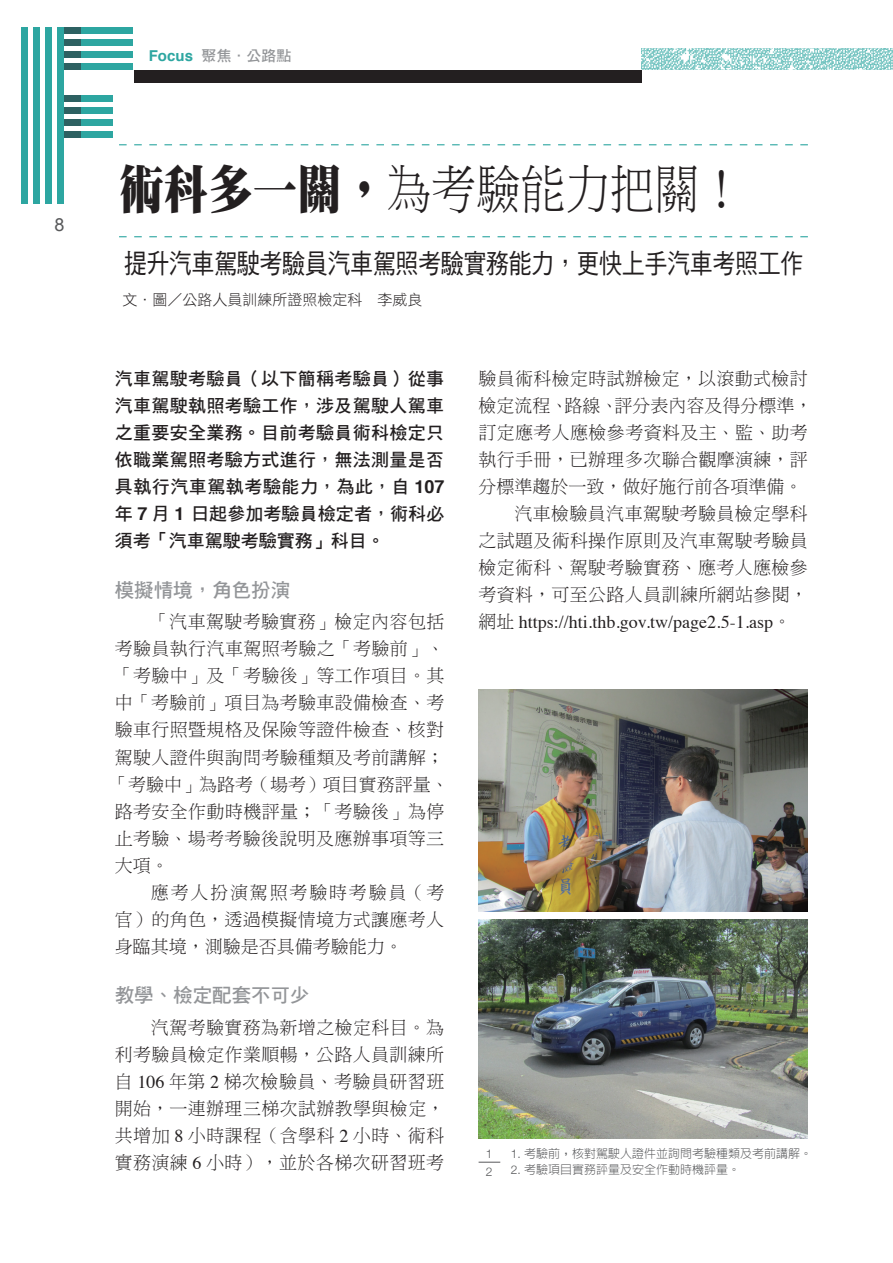
<style>
.page{position:relative;width:893px;height:1263px;background:#fff}
.page>*{position:absolute;margin:0;border:0;box-sizing:border-box;transform-origin:0 0}
.t1{font:52.5px "DF Ming Std W3";color:#231f20;scale:.85 1}
.t2{font:27px "DF Hei Std W5";letter-spacing:-.025em;color:#231f20;scale:.86 1}
.t3{font:19.5px "DF Hei Std W7";color:#939598}
.t4{font:18px/27px "DF Ming Std W3";letter-spacing:.02em;color:#231f20;text-align:justify}
.t5{font:18px/27px "DF Hei Std W7";letter-spacing:.01em;color:#231f20;text-align:justify}
.t6{font:18px "Times";color:#231f20}
.t7{font:18px "DF Ming Std W3";color:#231f20}
.t8{font:18px "Arial";color:#57585a}
.t9{font:15px "DF Hei Std W3";color:#231f20}
.t10{font:15px "DF Hei Std W7";color:#939598}
.t11{font:300 12px "AR Hei B5";color:#57585a}
.t12{font:300 12px/18px "Helvetica Neue";color:#57585a}
.s1{font-family:"Helvetica";font-weight:700;color:#2da6a1}
.s2{font-family:"DF Ming Std W12"}
.s3{font-family:"Helvetica";font-weight:700}
.s4{font-family:"Times"}
.s5{font-family:"DF Ming Std W3"}
.s6{font-family:"Helvetica Neue"}
</style>
<div class="page">
<svg style="left:119px;top:144px;width:689px;height:1px"></svg>
<svg style="left:119px;top:236px;width:689px;height:1px"></svg>
<img style="left:478px;top:690px;width:330px;height:221px">
<img style="left:478px;top:920px;width:330px;height:219px">
<svg style="left:479px;top:1162px;width:21px;height:1px"></svg>
<div style="left:64px;top:28px;width:69px;height:6px;background:#2da6a1"></div>
<div style="left:64px;top:40px;width:69px;height:6px;background:#2da6a1"></div>
<div style="left:64px;top:52px;width:69px;height:6px;background:#2da6a1"></div>
<div style="left:64px;top:64px;width:69px;height:6px;background:#2da6a1"></div>
<div style="left:64px;top:95px;width:49px;height:7px;background:#2da6a1"></div>
<div style="left:64px;top:107px;width:49px;height:7px;background:#2da6a1"></div>
<div style="left:64px;top:119px;width:49px;height:7px;background:#2da6a1"></div>
<div style="left:64px;top:131px;width:49px;height:7px;background:#2da6a1"></div>
<div style="left:21px;top:28px;width:7px;height:176px;background:#2da6a1"></div>
<div style="left:33px;top:28px;width:7px;height:176px;background:#2da6a1"></div>
<div style="left:45px;top:28px;width:7px;height:176px;background:#2da6a1"></div>
<div style="left:57px;top:28px;width:7px;height:176px;background:#2da6a1"></div>
<div style="left:64px;top:28px;width:17px;height:6px;background:#2d6162"></div>
<div style="left:64px;top:40px;width:17px;height:6px;background:#2d6162"></div>
<div style="left:64px;top:52px;width:17px;height:6px;background:#2d6162"></div>
<div style="left:64px;top:64px;width:17px;height:6px;background:#2d6162"></div>
<div style="left:64px;top:95px;width:17px;height:7px;background:#2d6162"></div>
<div style="left:64px;top:107px;width:17px;height:7px;background:#2d6162"></div>
<div style="left:64px;top:119px;width:17px;height:7px;background:#2d6162"></div>
<div style="left:64px;top:131px;width:17px;height:7px;background:#2d6162"></div>
<div style="left:134px;top:70px;width:508px;height:13px;background:#231f20"></div>
<img style="left:642px;top:49px;width:251px;height:21px">
<p class="t8" style="left:54px;top:213px;width:12px">8</p>
<p class="t10" style="left:149px;top:47px;width:144px"><span class="s1">Focus</span> 聚焦．公路點</p>
<h1 class="t1" style="left:119px;top:161px;width:737px"><span class="s2">術科多一關，</span>為考驗能力把關！</h1>
<h2 class="t2" style="left:124px;top:249px;width:792px">提升汽車駕駛考驗員汽車駕照考驗實務能力，更快上手汽車考照工作</h2>
<p class="t9" style="left:123px;top:291px;width:301px">文．圖／公路人員訓練所證照檢定科　李威良</p>
<p class="t5" style="left:115px;top:365px;width:331px">汽車駕駛考驗員（以下簡稱考驗員）從事汽車駕駛執照考驗工作，涉及駕駛人駕車之重要安全業務。目前考驗員術科檢定只依職業駕照考驗方式進行，無法測量是否具執行汽車駕執考驗能力，為此，自 <span class="s3">107</span>年 <span class="s3">7</span> 月 <span class="s3">1</span> 日起參加考驗員檢定者，術科必須考「汽車駕駛考驗實務」科目。</p>
<p class="t3" style="left:115px;top:579px;width:177px">模擬情境，角色扮演</p>
<p class="t4" style="left:110px;top:608px;width:340px;text-align:left;text-indent:41px">「汽車駕駛考驗實務」檢定內容包括考驗員執行汽車駕照考驗之「考驗前」、「考驗中」及「考驗後」等工作項目。其中「考驗前」項目為考驗車設備檢查、考驗車行照暨規格及保險等證件檢查、核對駕駛人證件與詢問考驗種類及考前講解；「考驗中」為路考（場考）項目實務評量、路考安全作動時機評量；「考驗後」為停止考驗、場考考驗後說明及應辦事項等三大項。</p>
<p class="t4" style="left:115px;top:878px;width:331px;text-indent:36px">應考人扮演駕照考驗時考驗員（考官）的角色，透過模擬情境方式讓應考人身臨其境，測驗是否具備考驗能力。</p>
<p class="t3" style="left:115px;top:984px;width:196px">教學、檢定配套不可少</p>
<p class="t4" style="left:115px;top:1013px;width:331px;text-indent:36px">汽駕考驗實務為新增之檢定科目。為利考驗員檢定作業順暢，公路人員訓練所自 <span class="s4">106</span> 年第 <span class="s4">2</span> 梯次檢驗員、考驗員研習班開始，一連辦理三梯次試辦教學與檢定，共增加 <span class="s4">8</span> 小時課程（含學科 <span class="s4">2</span> 小時、術科實務演練 <span class="s4">6</span> 小時），並於各梯次研習班考</p>
<p class="t4" style="left:478px;top:365px;width:331px">驗員術科檢定時試辦檢定，以滾動式檢討</p>
<p class="t7" style="left:478px;top:396px;width:336px">檢定流程、路線、評分表內容及得分標準，</p>
<p class="t4" style="left:478px;top:419px;width:331px">訂定應考人應檢參考資料及主、監、助考</p>
<p class="t4" style="left:478px;top:446px;width:331px">執行手冊，已辦理多次聯合觀摩演練，評</p>
<p class="t7" style="left:478px;top:477px;width:325px">分標準趨於一致，做好施行前各項準備。</p>
<p class="t4" style="left:514px;top:500px;width:295px">汽車檢驗員汽車駕駛考驗員檢定學科</p>
<p class="t4" style="left:478px;top:527px;width:331px">之試題及術科操作原則及汽車駕駛考驗員</p>
<p class="t4" style="left:478px;top:554px;width:331px">檢定術科、駕駛考驗實務、應考人應檢參</p>
<p class="t4" style="left:478px;top:581px;width:331px">考資料，可至公路人員訓練所網站參閱，</p>
<p class="t6" style="left:478px;top:606px;width:314px"><span class="s5">網址</span> https://hti.thb.gov.tw/page2.5-1.asp<span class="s5">。</span></p>
<p class="t12" style="left:486px;top:1144px;width:8px">1<br>2</p>
<p class="t11" style="left:511px;top:1147px;width:303px"><span class="s6">1.</span> 考驗前，核對駕駛人證件並詢問考驗種類及考前講解。</p>
<p class="t11" style="left:511px;top:1164px;width:231px"><span class="s6">2.</span> 考驗項目實務評量及安全作動時機評量。</p>
</div>
